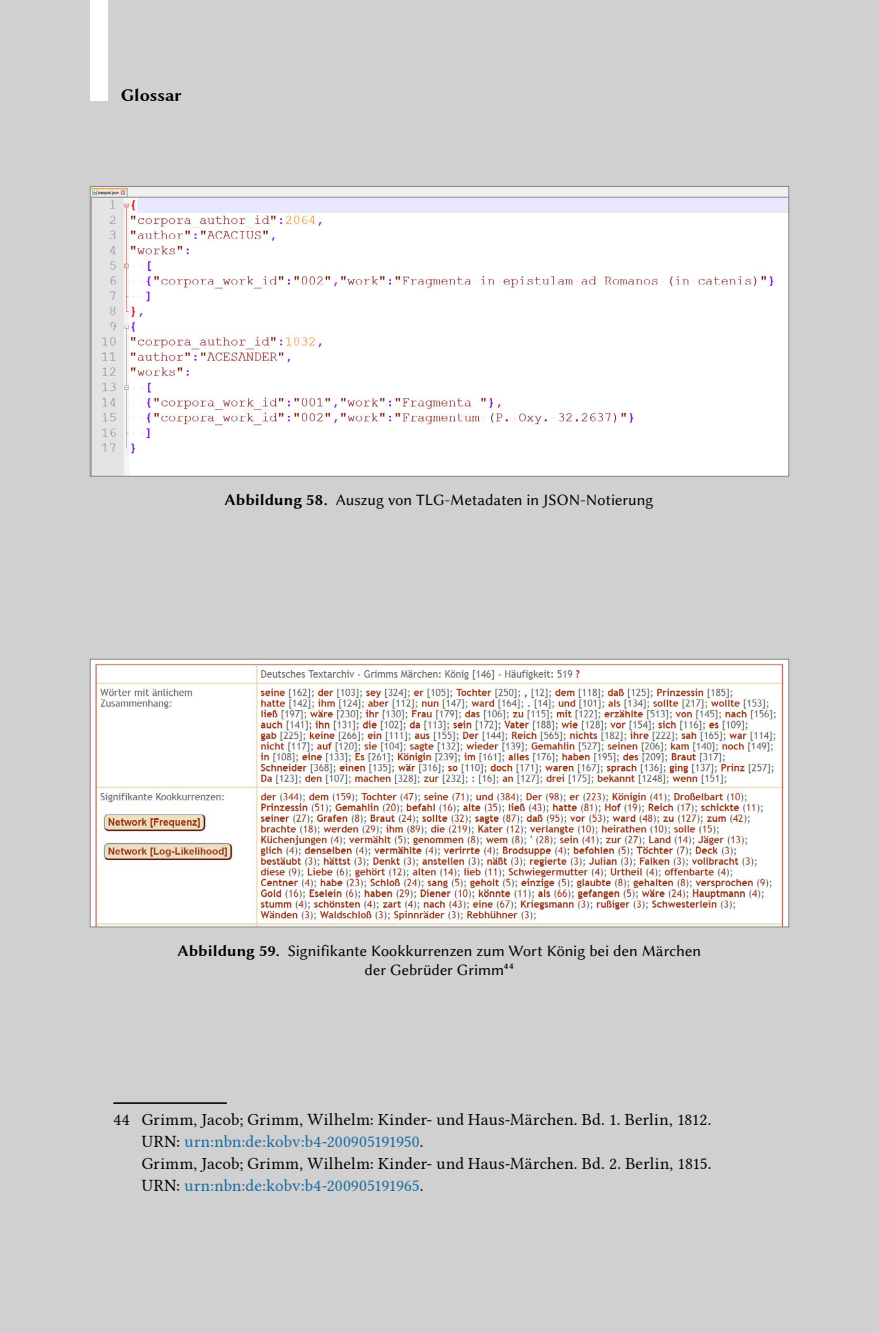
<style>
.page{position:relative;width:879px;height:1333px;background:#fff}
.page>*{position:absolute;margin:0;border:0;box-sizing:border-box;transform-origin:0 0}
.t1{font:18px "Lin Biolinum B";color:#000}
.Fußnote{font:17px/22px "Lin Libertine";letter-spacing:.01em;color:#000}
.Bildlegende_Negativ{font:16px/19.2px "Lin Biolinum";color:#000;text-align:center}
.s1{font-family:"Lin Biolinum B"}
.s2{color:#1769a3}
</style>
<div class="page">
<div style="left:0;top:0;width:879px;height:1332px;background:#d0d0d0"></div>
<div style="left:91px;top:0;width:17px;height:101px;background:#fff"></div>
<svg style="left:89px;top:186px;width:701px;height:291px;background:#f7f6f7"></svg>
<img style="left:89px;top:658px;width:701px;height:269px">
<hr style="left:113px;top:1102px;width:114px;height:1px;background:#000">
<p class="t1" style="left:121px;top:83px;width:63px">Glossar</p>
<p class="Bildlegende_Negativ" style="left:224px;top:491px;width:430px"><span class="s1">Abbildung 58.</span> Auszug von TLG-Metadaten in JSON-Notierung</p>
<p class="Bildlegende_Negativ" style="left:177px;top:941px;width:525px"><span class="s1">Abbildung 59.</span> Signifikante Kookkurrenzen zum Wort König bei den Märchen der Gebrüder Grimm44</p>
<p class="Fußnote" style="left:142px;top:1106px;width:571px;text-indent:-28px">44 Grimm, Jacob; Grimm, Wilhelm: Kinder- und Haus-Märchen. Bd. 1. Berlin, 1812.<br>URN: <span class="s2">urn:nbn:de:kobv:b4-200905191950</span>.</p>
<p class="Fußnote" style="left:142px;top:1150px;width:571px">Grimm, Jacob; Grimm, Wilhelm: Kinder- und Haus-Märchen. Bd. 2. Berlin, 1815.<br>URN: <span class="s2">urn:nbn:de:kobv:b4-200905191965</span>.</p>
</div>
